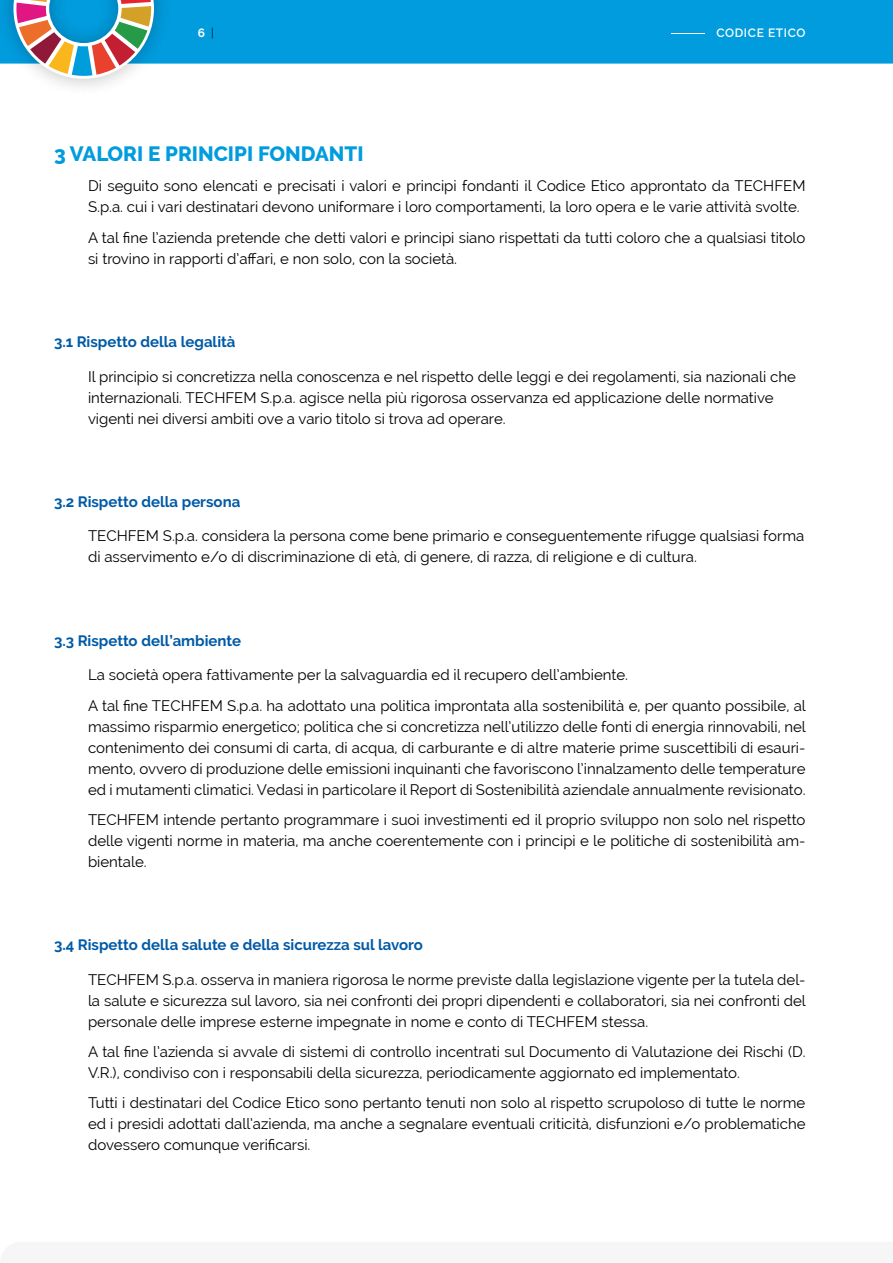
<style>
.page{position:relative;width:893px;height:1263px;background:#fff}
.page>*{position:absolute;margin:0;border:0;box-sizing:border-box;transform-origin:0 0}
.t1{font:800 20.7px "Raleway";color:#009cde}
.t2{font:15px/21px "Raleway";color:#000}
.t3{font:700 15px "Raleway";color:#005aa7}
.t4{font:600 12px "Raleway";letter-spacing:.05em;color:#fff}
.t5{font:700 12px "Raleway";color:#fff}
.s1{font-weight:300;color:#000}
.s2{font-weight:100}
</style>
<div class="page">
<div style="left:173px;top:0;width:720px;height:64px;background:#009cde"></div>
<div style="left:0;top:0;width:173px;height:97px;background:#000;opacity:.25"></div>
<svg style="left:13px;top:0;width:141px;height:79px"></svg>
<p class="t5" style="left:198px;top:26px;width:17px">6 <span class="s1">|</span></p>
<p class="t4" style="left:662px;top:26px;width:145px"><span class="s2">-</span>CODICE ETICO</p>
<h1 class="t1" style="left:54px;top:142px;width:311px">3 VALORI E PRINCIPI FONDANTI</h1>
<p class="t2" style="left:88px;top:176px;width:719px">Di seguito sono elencati e precisati i valori e principi fondanti il Codice Etico approntato da TECHFEM<br>S.p.a. cui i vari destinatari devono uniformare i loro comportamenti, la loro opera e le varie attività svolte.</p>
<p class="t2" style="left:88px;top:227px;width:719px">A tal fine l’azienda pretende che detti valori e principi siano rispettati da tutti coloro che a qualsiasi titolo si trovino in rapporti d’affari, e non solo, con la società.</p>
<p class="t3" style="left:54px;top:333px;width:183px">3.1 Rispetto della legalità</p>
<p class="t2" style="left:88px;top:366px;width:709px">Il principio si concretizza nella conoscenza e nel rispetto delle leggi e dei regolamenti, sia nazionali che internazionali. TECHFEM S.p.a. agisce nella più rigorosa osservanza ed applicazione delle normative vigenti nei diversi ambiti ove a vario titolo si trova ad operare.</p>
<p class="t3" style="left:54px;top:493px;width:188px">3.2 Rispetto della persona</p>
<p class="t2" style="left:88px;top:526px;width:718px">TECHFEM S.p.a. considera la persona come bene primario e conseguentemente rifugge qualsiasi forma di asservimento e/o di discriminazione di età, di genere, di razza, di religione e di cultura.</p>
<p class="t3" style="left:54px;top:632px;width:189px">3.3 Rispetto dell’ambiente</p>
<p class="t2" style="left:88px;top:660px;width:719px;line-height:30.3px">La società opera fattivamente per la salvaguardia ed il recupero dell’ambiente.<br>A tal fine TECHFEM S.p.a. ha adottato una politica improntata alla sostenibilità e, per quanto possibile, al</p>
<p class="t2" style="left:88px;top:716px;width:719px;text-align:justify">massimo risparmio energetico; politica che si concretizza nell’utilizzo delle fonti di energia rinnovabili, nel contenimento dei consumi di carta, di acqua, di carburante e di altre materie prime suscettibili di esauri&shy;mento, ovvero di produzione delle emissioni inquinanti che favoriscono l’innalzamento delle temperature ed i mutamenti climatici. Vedasi in particolare il Report di Sostenibilità aziendale annualmente revisionato.</p>
<p class="t2" style="left:88px;top:809px;width:719px;text-align:justify">TECHFEM intende pertanto programmare i suoi investimenti ed il proprio sviluppo non solo nel rispetto delle vigenti norme in materia, ma anche coerentemente con i principi e le politiche di sostenibilità am&shy;bientale.</p>
<p class="t3" style="left:54px;top:936px;width:370px">3.4 Rispetto della salute e della sicurezza sul lavoro</p>
<p class="t2" style="left:88px;top:969px;width:719px;text-align:justify">TECHFEM S.p.a. osserva in maniera rigorosa le norme previste dalla legislazione vigente per la tutela del&shy;la salute e sicurezza sul lavoro, sia nei confronti dei propri dipendenti e collaboratori, sia nei confronti del personale delle imprese esterne impegnate in nome e conto di TECHFEM stessa.</p>
<p class="t2" style="left:88px;top:1041px;width:719px">A tal fine l’azienda si avvale di sistemi di controllo incentrati sul Documento di Valutazione dei Rischi (D.<br>V.R.), condiviso con i responsabili della sicurezza, periodicamente aggiornato ed implementato.</p>
<p class="t2" style="left:88px;top:1092px;width:719px;text-align:justify">Tutti i destinatari del Codice Etico sono pertanto tenuti non solo al rispetto scrupoloso di tutte le norme ed i presidi adottati dall’azienda, ma anche a segnalare eventuali criticità, disfunzioni e/o problematiche dovessero comunque verificarsi.</p>
</div>
